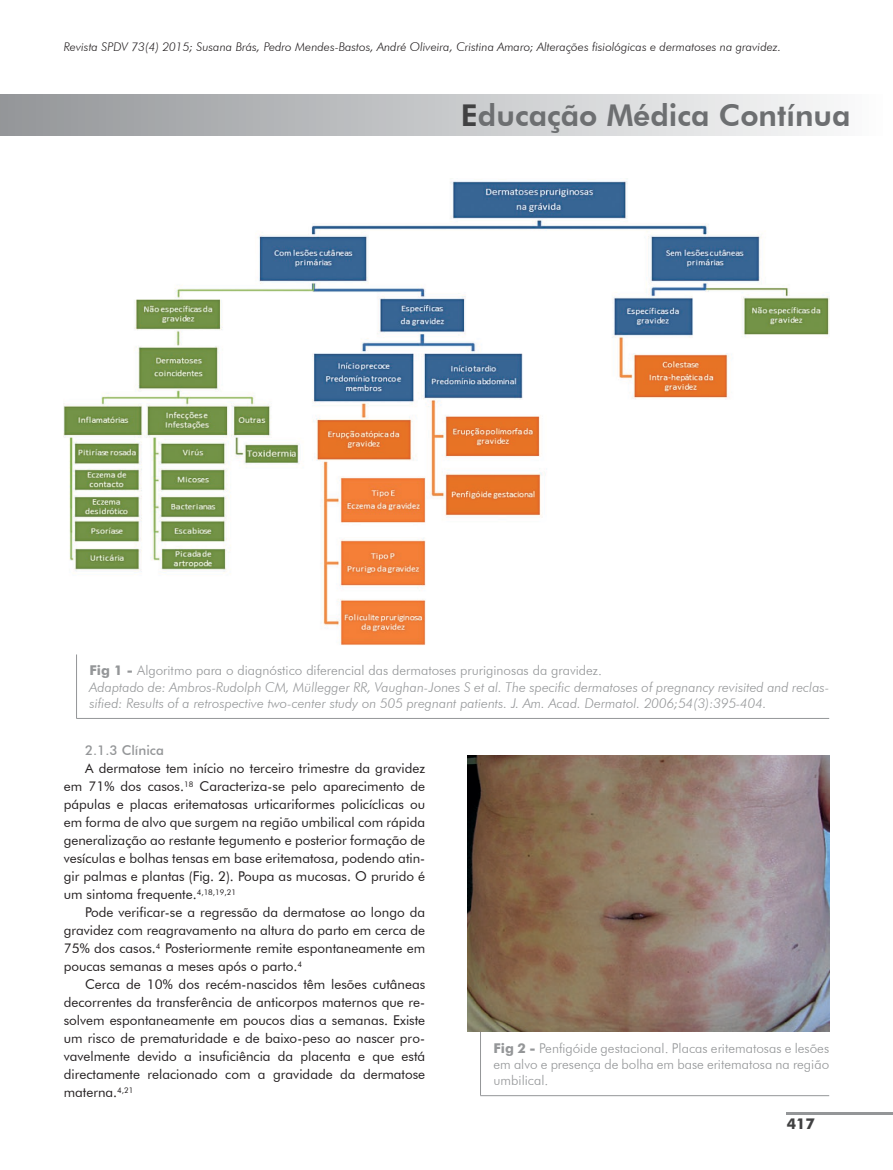
<style>
.page{position:relative;width:893px;height:1170px;background:#fff}
.page>*{position:absolute;margin:0;border:0;box-sizing:border-box;transform-origin:0 0}
.t1{font:800 30px "Futura BT";color:#6d6f71}
.t2{font:700 15px "Futura BT";color:#414142}
.t3{font:13.5px/18px "Futura BT";color:#231f20;text-align:justify}
.t4{font:italic 300 13.5px/16.2px "Futura BT";color:#949698}
.t5{font:300 13.5px/16.2px "Futura BT";color:#949698;text-align:justify}
.t6{font:500 13.5px "Futura BT";color:#949698}
.t7{font:italic 300 12px "Futura BT";color:#231f20}
.s1{color:#414142}
.s2{font-weight:700;font-style:normal}
.s3{font-style:normal}
.s4{font-weight:700}
</style>
<div class="page">
<div style="left:0;top:94px;width:893px;height:41px;background:linear-gradient(to right,#939598,#fcfdfd)"></div>
<hr style="left:787px;top:1111px;width:106px;height:3px;background:#949698">
<hr style="left:76px;top:654px;width:1px;height:64px;background:#949698">
<hr style="left:76px;top:718px;width:753px;height:1px;background:#949698">
<img style="left:64px;top:181px;width:765px;height:464px">
<hr style="left:480px;top:1031px;width:1px;height:64px;background:#949698">
<hr style="left:480px;top:1095px;width:349px;height:1px;background:#949698">
<img style="left:468px;top:755px;width:361px;height:276px">
<p class="t7" style="left:64px;top:39px;width:719px">Revista SPDV 73(4) 2015; Susana Brás, Pedro Mendes-Bastos, André Oliveira, Cristina Amaro; Alterações fisiológicas e dermatoses na gravidez.</p>
<h1 class="t1" style="left:461px;top:97px;width:391px"><span class="s1">E</span>ducação Médica Contínua</h1>
<p class="t4" style="left:90px;top:662px;width:741px"><span class="s2">Fig 1 -</span> <span class="s3">Algoritmo para o diagnóstico diferencial das dermatoses pruriginosas da gravidez.<br></span>Adaptado de: Ambros-Rudolph CM, Müllegger RR, Vaughan-Jones S et al. The specific dermatoses of pregnancy revisited and reclas&shy;sified: Results of a retrospective two-center study on 505 pregnant patients. J. Am. Acad. Dermatol. 2006;54(3):395-404.</p>
<p class="t6" style="left:85px;top:742px;width:80px">2.1.3 Clínica</p>
<p class="t3" style="left:64px;top:759px;width:363px;text-indent:21px">A dermatose tem início no terceiro trimestre da gravidez em 71% dos casos.<sup>18</sup> Caracteriza-se pelo aparecimento de pápulas e placas eritematosas urticariformes policíclicas ou em forma de alvo que surgem na região umbilical com rápida generalização ao restante tegumento e posterior formação de vesículas e bolhas tensas em base eritematosa, podendo atin&shy;gir palmas e plantas (Fig. 2). Poupa as mucosas. O prurido é um sintoma frequente.<sup>4,18,19,21</sup></p>
<p class="t3" style="left:64px;top:903px;width:363px;text-indent:21px">Pode verificar-se a regressão da dermatose ao longo da gravidez com reagravamento na altura do parto em cerca de 75% dos casos.<sup>4</sup> Posteriormente remite espontaneamente em poucas semanas a meses após o parto.<sup>4</sup></p>
<p class="t3" style="left:64px;top:975px;width:363px;text-indent:21px">Cerca de 10% dos recém-nascidos têm lesões cutâneas decorrentes da transferência de anticorpos maternos que re&shy;solvem espontaneamente em poucos dias a semanas. Existe um risco de prematuridade e de baixo-peso ao nascer pro&shy;vavelmente devido a insuficiência da placenta e que está directamente relacionado com a gravidade da dermatose materna.<sup>4,21</sup></p>
<p class="t5" style="left:493px;top:1039px;width:337px"><span class="s4">Fig 2 -</span> Penfigóide gestacional. Placas eritematosas e lesões em alvo e presença de bolha em base eritematosa na região umbilical.</p>
<p class="t2" style="left:787px;top:1114px;width:30px">417</p>
</div>
